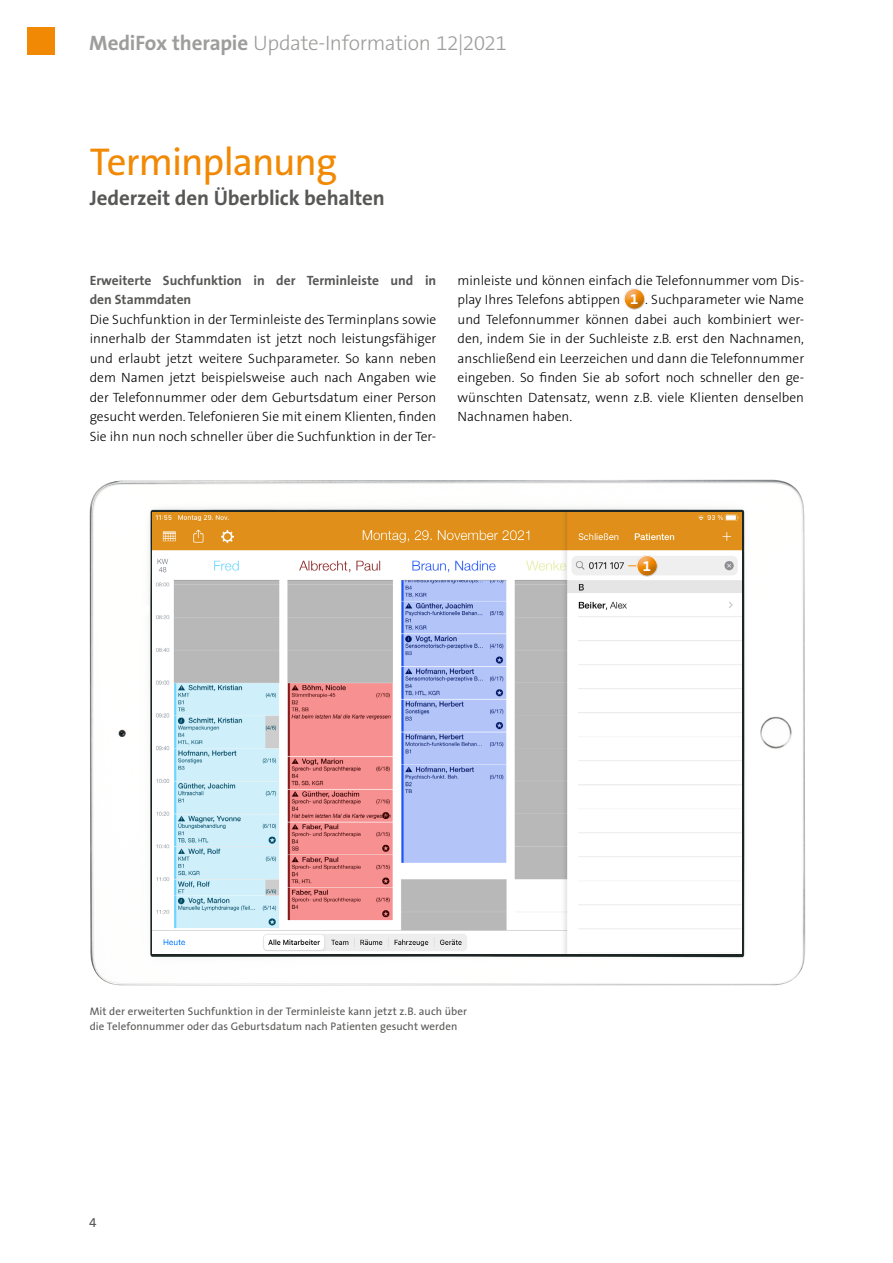
<style>
.page{position:relative;width:893px;height:1263px;background:#fff}
.page>*{position:absolute;margin:0;border:0;box-sizing:border-box;transform-origin:0 0}
.t1{font:39px "The Sans B5 Plain";letter-spacing:-.03em;color:#f18904}
.t2{font:300 21px "The Sans B3";letter-spacing:-.015em;color:#9d9d9c}
.t3{font:700 21px "The Sans B7";letter-spacing:-.005em;color:#575756}
.t4{font:700 15px "The Sans B7";color:#fff}
.t5{font:300 13.5px/19.5px "The Sans B3";color:#000;text-align:justify}
.t6{font:700 13.5px/19.5px "The Sans B7";color:#575756}
.t7{font:13.5px "The Sans B5 Plain";color:#575756}
.t8{font:10.95px/15px "The Sans B5 Plain";letter-spacing:.005em;color:#575756}
.s1{font-family:"The Sans B7";font-weight:700}
.s2{font-family:"The Sans B7";font-weight:700;font-size:15px;color:#fff}
</style>
<div class="page">
<div style="left:28px;top:28px;width:27px;height:27px;background:#f18904"></div>
<div style="left:617px;top:287px;width:39px;height:25px;background:#000;opacity:.2"></div>
<img style="left:89px;top:479px;width:716px;height:507px">
<img style="left:153px;top:512px;width:589px;height:441px">
<div style="left:626px;top:546px;width:39px;height:32px;background:#7682a5;opacity:.75"></div>
<div style="left:629px;top:553px;width:39px;height:26px;background:#000;opacity:.2"></div>
<h2 class="t2" style="left:89px;top:32px;width:419px"><span class="s1">MediFox therapie</span> Update-Information 12|2021</h2>
<h1 class="t1" style="left:90px;top:141px;width:249px">Terminplanung</h1>
<h2 class="t3" style="left:90px;top:186px;width:297px">Jederzeit den Überblick behalten</h2>
<p class="t6" style="left:90px;top:271px;width:348px">Erweiterte Suchfunktion in der Terminleiste und in den Stammdaten</p>
<p class="t5" style="left:90px;top:310px;width:348px">Die Suchfunktion in der Terminleiste des Terminplans sowie innerhalb der Stammdaten ist jetzt noch leistungsfähiger und erlaubt jetzt weitere Suchparameter. So kann neben dem Namen jetzt beispielsweise auch nach Angaben wie der Telefonnummer oder dem Geburtsdatum einer Person gesucht werden. Telefonieren Sie mit einem Klienten, finden Sie ihn nun noch schneller über die Suchfunktion in der Ter-</p>
<p class="t5" style="left:458px;top:271px;width:348px">minleiste und können einfach die Telefonnummer vom Dis&shy;play Ihres Telefons abtippen <span class="s2">1</span> . Suchparameter wie Name und Telefonnummer können dabei auch kombiniert wer&shy;den, indem Sie in der Suchleiste z.B. erst den Nachnamen, anschließend ein Leerzeichen und dann die Telefonnummer eingeben. So finden Sie ab sofort noch schneller den ge&shy;wünschten Datensatz, wenn z.B. viele Klienten denselben Nachnamen haben.</p>
<p class="t4" style="left:643px;top:558px;width:10px">1</p>
<p class="t8" style="left:90px;top:1004px;width:379px">Mit der erweiterten Suchfunktion in der Terminleiste kann jetzt z.B. auch über die Telefonnummer oder das Geburtsdatum nach Patienten gesucht werden</p>
<p class="t7" style="left:89px;top:1215px;width:9px">4</p>
</div>
